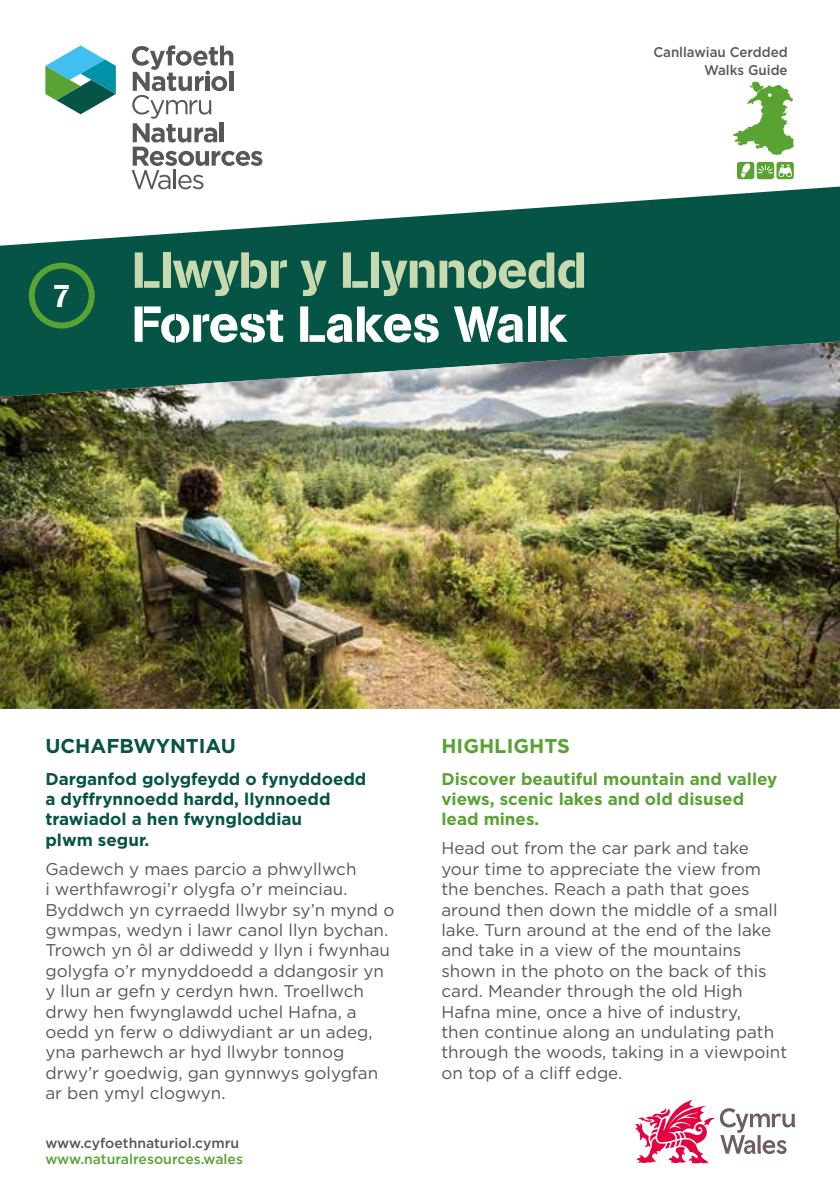
<style>
.page{position:relative;width:840px;height:1191px;background:#fff}
.page>*{position:absolute;margin:0;border:0;box-sizing:border-box;transform-origin:0 0}
.t1{font:50px "AG Book Stencil";letter-spacing:-.01em;color:#c7d9ae}
.t2{font:50px "AG Book Stencil";letter-spacing:-.01em;color:#fff}
.t3{font:32px "AG Book Stencil";color:#fff}
.t4{font:700 20px "Gotham";color:#055445}
.t5{font:700 20px "Gotham";color:#58a332}
.t6{font:17px/20.4px "Gotham";color:#575756}
.t7{font:700 17px/20.4px "Gotham";color:#055445}
.t8{font:700 17px/20.4px "Gotham";color:#58a332}
.t9{font:500 14px "Gotham";color:#575756;scale:.95 1}
.t10{font:500 14px "Gotham";color:#58a332}
.t11{font:500 14px "Gotham";color:#575756}
</style>
<div class="page">
<svg style="left:132px;top:45px;width:130px;height:142px"></svg>
<svg style="left:45px;top:45px;width:71px;height:69px"></svg>
<svg style="left:0;top:187px;width:839px;height:154px;fill:#055445"></svg>
<div style="left:756px;top:162px;width:17px;height:17px;background:#58a332;border-radius:3px"></div>
<svg style="left:776px;top:162px;width:17px;height:17px"></svg>
<div style="left:736px;top:162px;width:17px;height:17px;background:#58a332;border-radius:3px"></div>
<svg style="left:741px;top:163px;width:9px;height:15px"></svg>
<svg style="left:778px;top:164px;width:13px;height:13px"></svg>
<img style="left:0;top:341px;width:839px;height:368px">
<svg style="left:733px;top:81px;width:60px;height:74px"></svg>
<svg style="left:757px;top:165px;width:15px;height:8px"></svg>
<div style="left:29px;top:263px;width:66px;height:65px;border:6px solid #58a332;border-radius:50%"></div>
<svg style="left:635px;top:1099px;width:160px;height:64px"></svg>
<p class="t9" style="left:653px;top:42px;width:143px">Canllawiau Cerdded</p>
<p class="t9" style="left:703px;top:60px;width:89px">Walks Guide</p>
<h2 class="t3" style="left:53px;top:276px;width:19px">7</h2>
<h1 class="t1" style="left:132px;top:240px;width:456px">Llwybr y Llynnoedd</h1>
<h1 class="t2" style="left:132px;top:294px;width:436px">Forest Lakes Walk</h1>
<p class="t4" style="left:45px;top:732px;width:192px">UCHAFBWYNTIAU</p>
<p class="t7" style="left:45px;top:768px;width:322px">Darganfod golygfeydd o fynyddoedd a dyffrynnoedd hardd, llynnoedd trawiadol a hen fwyngloddiau<br>plwm segur.</p>
<p class="t6" style="left:45px;top:858px;width:350px">Gadewch y maes parcio a phwyllwch<br>i werthfawrogi’r olygfa o’r meinciau.<br>Byddwch yn cyrraedd llwybr sy’n mynd o gwmpas, wedyn i lawr canol llyn bychan.<br>Trowch yn ôl ar ddiwedd y llyn i fwynhau golygfa o’r mynyddoedd a ddangosir yn y llun ar gefn y cerdyn hwn. Troellwch drwy hen fwynglawdd uchel Hafna, a oedd yn ferw o ddiwydiant ar un adeg, yna parhewch ar hyd llwybr tonnog drwy’r goedwig, gan gynnwys golygfan ar ben ymyl clogwyn.</p>
<p class="t11" style="left:45px;top:1133px;width:195px">www.cyfoethnaturiol.cymru</p>
<p class="t10" style="left:45px;top:1149px;width:199px">www.naturalresources.wales</p>
<p class="t5" style="left:441px;top:732px;width:130px">HIGHLIGHTS</p>
<p class="t8" style="left:441px;top:768px;width:337px">Discover beautiful mountain and valley views, scenic lakes and old disused lead mines.</p>
<p class="t6" style="left:441px;top:837px;width:347px">Head out from the car park and take your time to appreciate the view from the benches. Reach a path that goes around then down the middle of a small lake. Turn around at the end of the lake and take in a view of the mountains shown in the photo on the back of this card. Meander through the old High Hafna mine, once a hive of industry,<br>then continue along an undulating path through the woods, taking in a viewpoint on top of a cliff edge.</p>
</div>
